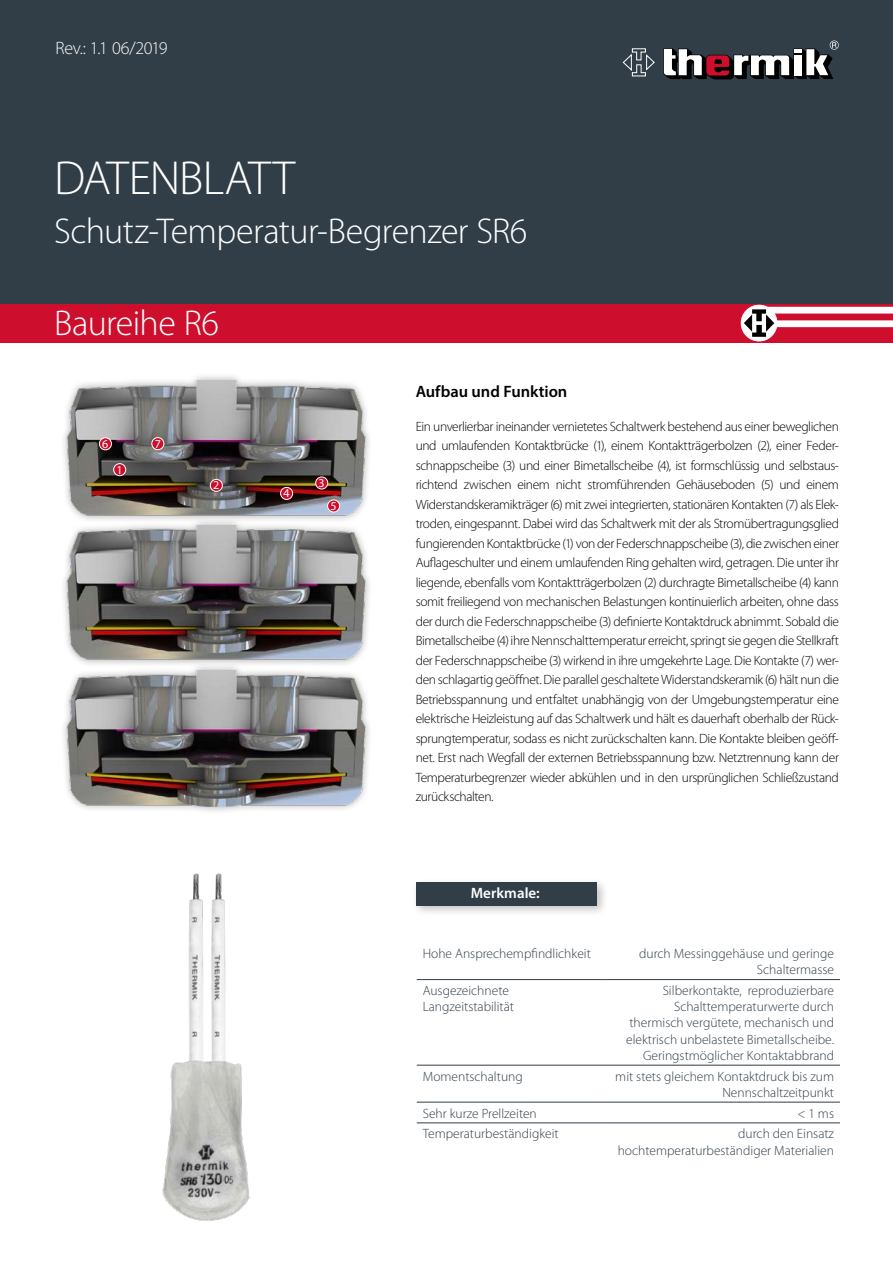
<style>
.page{position:relative;width:893px;height:1263px;background:#fff}
.page>*{position:absolute;margin:0;border:0;box-sizing:border-box;transform-origin:0 0}
.t1{font:300 48px "Myriad Pro";letter-spacing:-.02em;color:#fff}
.t2{font:300 36px "Myriad Pro";letter-spacing:-.02em;color:#fff}
.t3{font:300 18px "Myriad Pro";letter-spacing:-.02em;color:#fff}
.t4{font:600 16.5px "Myriad Pro";letter-spacing:-.005em;color:#000}
.t5{font:600 15px "Myriad Pro";letter-spacing:.005em;color:#fff}
.t6{font:300 13.5px/19.5px "Myriad Pro";letter-spacing:-.03em;color:#000;text-align:justify}
.t7{font:300 13.5px/16.2px "Myriad Pro";color:#313e48;text-align:right}
.t8{font:12px "Myriad Pro";color:#fff}
</style>
<div class="page">
<div style="left:0;top:0;width:893px;height:306px;background:#313e48"></div>
<div style="left:411px;top:877px;width:197px;height:40px;background:#000;opacity:.25"></div>
<div style="left:417px;top:882px;width:180px;height:23px;background:#313e48"></div>
<div style="left:0;top:304px;width:893px;height:38px;background:#ce0e2d"></div>
<div style="left:743px;top:320px;width:150px;height:7px;background:#fff"></div>
<div style="left:758px;top:307px;width:135px;height:7px;background:#fff"></div>
<div style="left:741px;top:305px;width:36px;height:36px;background:#fff;border-radius:50%"></div>
<div style="left:741px;top:305px;width:36px;height:36px;border:1px solid #fff;border-radius:50%"></div>
<svg style="left:744px;top:309px;width:30px;height:28px"></svg>
<hr style="left:417px;top:979px;width:188px;height:1px;background:#313e48">
<hr style="left:605px;top:979px;width:235px;height:1px;background:#313e48">
<hr style="left:605px;top:1065px;width:235px;height:1px;background:#313e48">
<hr style="left:605px;top:1102px;width:235px;height:1px;background:#313e48">
<hr style="left:417px;top:1122px;width:188px;height:1px;background:#313e48">
<hr style="left:605px;top:1122px;width:235px;height:1px;background:#313e48">
<hr style="left:417px;top:1065px;width:188px;height:1px;background:#313e48">
<hr style="left:417px;top:1102px;width:188px;height:1px;background:#313e48">
<svg style="left:663px;top:42px;width:174px;height:37px"></svg>
<svg style="left:622px;top:48px;width:33px;height:29px"></svg>
<div style="left:60px;top:517px;width:313px;height:150px;background:#000;opacity:.35"></div>
<img style="left:67px;top:525px;width:298px;height:136px">
<div style="left:60px;top:662px;width:313px;height:153px;background:#000;opacity:.35"></div>
<img style="left:67px;top:670px;width:298px;height:137px">
<div style="left:60px;top:372px;width:313px;height:151px;background:#000;opacity:.35"></div>
<img style="left:67px;top:381px;width:298px;height:136px">
<div style="left:210px;top:479px;width:12px;height:12px;background:#ce0e2d;border-radius:50%"></div>
<div style="left:210px;top:479px;width:13px;height:13px;border:1px solid #fff;border-radius:50%"></div>
<div style="left:316px;top:477px;width:12px;height:12px;background:#ce0e2d;border-radius:50%"></div>
<div style="left:315px;top:477px;width:13px;height:12px;border:1px solid #fff;border-radius:50%"></div>
<div style="left:281px;top:487px;width:12px;height:12px;background:#ce0e2d;border-radius:50%"></div>
<div style="left:280px;top:487px;width:13px;height:13px;border:1px solid #fff;border-radius:50%"></div>
<div style="left:328px;top:500px;width:12px;height:12px;background:#ce0e2d;border-radius:50%"></div>
<div style="left:327px;top:499px;width:13px;height:13px;border:1px solid #fff;border-radius:50%"></div>
<div style="left:99px;top:438px;width:12px;height:12px;background:#ce0e2d;border-radius:50%"></div>
<div style="left:99px;top:437px;width:13px;height:13px;border:1px solid #fff;border-radius:50%"></div>
<div style="left:152px;top:438px;width:12px;height:12px;background:#ce0e2d;border-radius:50%"></div>
<div style="left:151px;top:437px;width:13px;height:13px;border:1px solid #fff;border-radius:50%"></div>
<div style="left:114px;top:464px;width:12px;height:12px;background:#ce0e2d;border-radius:50%"></div>
<div style="left:113px;top:463px;width:13px;height:13px;border:1px solid #fff;border-radius:50%"></div>
<img style="left:163px;top:873px;width:87px;height:348px">
<h3 class="t3" style="left:55px;top:38px;width:114px">Rev.: 1.1 06/2019</h3>
<h1 class="t1" style="left:54px;top:152px;width:243px">DATENBLATT</h1>
<h2 class="t2" style="left:54px;top:211px;width:475px">Schutz-Temperatur-Begrenzer SR6</h2>
<h2 class="t2" style="left:54px;top:303px;width:166px">Baureihe R6</h2>
<p class="t8" style="left:102px;top:436px;width:8px">6</p>
<p class="t8" style="left:155px;top:436px;width:8px">7</p>
<p class="t8" style="left:117px;top:462px;width:8px">1</p>
<p class="t8" style="left:213px;top:478px;width:8px">2</p>
<p class="t8" style="left:318px;top:475px;width:8px">3</p>
<p class="t8" style="left:283px;top:486px;width:8px">4</p>
<p class="t8" style="left:330px;top:498px;width:8px">5</p>
<p class="t4" style="left:416px;top:381px;width:153px">Aufbau und Funktion</p>
<p class="t6" style="left:416px;top:417px;width:425px">Ein unverlierbar ineinander vernietetes Schaltwerk bestehend aus einer beweglichen und umlaufenden Kontaktbrücke (1), einem Kontaktträgerbolzen (2), einer Feder&shy;schnappscheibe (3) und einer Bimetallscheibe (4), ist formschlüssig und selbstaus&shy;richtend zwischen einem nicht stromführenden Gehäuseboden (5) und einem Widerstandskeramikträger (6) mit zwei integrierten, stationären Kontakten (7) als Elek&shy;troden, eingespannt. Dabei wird das Schaltwerk mit der als Stromübertragungsglied fungierenden Kontaktbrücke (1) von der Federschnappscheibe (3), die zwischen einer Auflageschulter und einem umlaufenden Ring gehalten wird, getragen. Die unter ihr liegende, ebenfalls vom Kontaktträgerbolzen (2) durchragte Bimetallscheibe (4) kann somit freiliegend von mechanischen Belastungen kontinuierlich arbeiten, ohne dass der durch die Federschnappscheibe (3) definierte Kontaktdruck abnimmt. Sobald die Bimetallscheibe (4) ihre Nennschalttemperatur erreicht, springt sie gegen die Stellkraft der Federschnappscheibe (3) wirkend in ihre umgekehrte Lage. Die Kontakte (7) wer&shy;den schlagartig geöffnet. Die parallel geschaltete Widerstandskeramik (6) hält nun die Betriebsspannung und entfaltet unabhängig von der Umgebungstemperatur eine elektrische Heizleistung auf das Schaltwerk und hält es dauerhaft oberhalb der Rück&shy;sprungtemperatur, sodass es nicht zurückschalten kann. Die Kontakte bleiben geöff&shy;net. Erst nach Wegfall der externen Betriebsspannung bzw. Netztrennung kann der Temperaturbegrenzer wieder abkühlen und in den ursprünglichen Schließzustand zurückschalten.</p>
<p class="t5" style="left:471px;top:884px;width:71px">Merkmale:</p>
<p class="t7" style="left:423px;top:946px;width:170px">Hohe Ansprechempfindlichkeit</p>
<p class="t7" style="left:639px;top:946px;width:196px">durch Messinggehäuse und geringe<br>Schaltermasse</p>
<p class="t7" style="left:423px;top:983px;width:93px;text-align:left">Ausgezeichnete<br>Langzeitstabilität</p>
<p class="t7" style="left:626px;top:983px;width:209px">Silberkontakte, reproduzierbare Schalttemperaturwerte durch thermisch vergütete, mechanisch und elektrisch unbelastete Bimetallscheibe.<br>Geringstmöglicher Kontaktabbrand</p>
<p class="t7" style="left:423px;top:1068px;width:102px">Momentschaltung</p>
<p class="t7" style="left:615px;top:1068px;width:220px">mit stets gleichem Kontaktdruck bis zum<br>Nennschaltzeitpunkt</p>
<p class="t7" style="left:423px;top:1105px;width:116px">Sehr kurze Prellzeiten</p>
<p class="t7" style="left:797px;top:1105px;width:38px">&lt; 1 ms</p>
<p class="t7" style="left:423px;top:1126px;width:138px">Temperaturbeständigkeit</p>
<p class="t7" style="left:618px;top:1126px;width:218px">durch den Einsatz hochtemperaturbeständiger Materialien</p>
</div>
